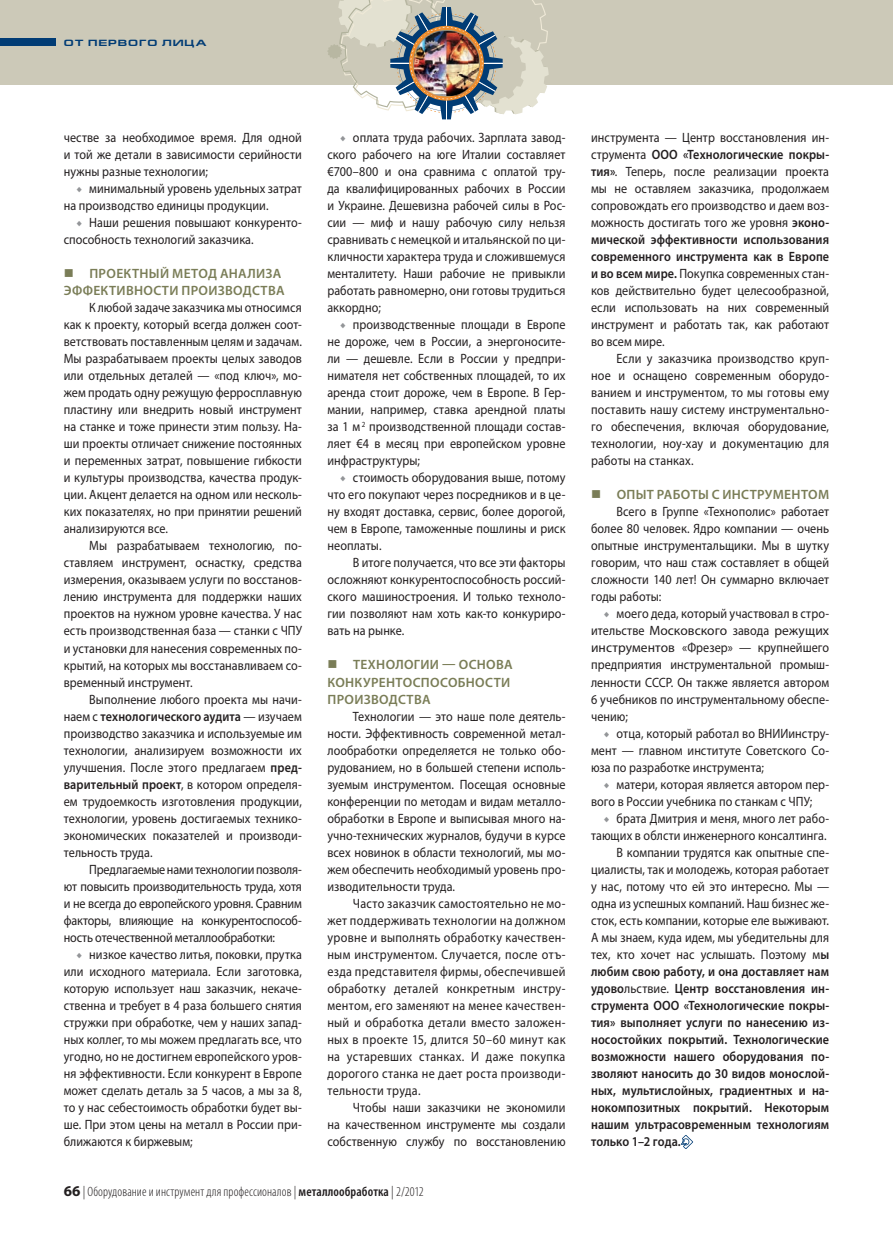
<style>
.page{position:relative;width:893px;height:1234px;background:#fff}
.page>*{position:absolute;margin:0;border:0;box-sizing:border-box;transform-origin:0 0}
.t1{font:13.5px/17px "Myriad Pro";letter-spacing:.005em;color:#231f20;text-align:justify;scale:.9 1}
.t2{font:600 13.5px "Myriad Pro";letter-spacing:.01em;color:#231f20;scale:.9 1}
.t3{font:600 13.5px/17px "Myriad Pro";letter-spacing:.02em;color:#7a7d57}
.t4{font:300 condensed 13.5px "Myriad Pro";letter-spacing:.005em;color:#231f20}
.t5{font:700 9px "Europe Ext";letter-spacing:.085em;color:#013c75;scale:1.2 1}
.s1{font-family:"Minion Pro";color:#939598}
.s2{font-weight:600}
.s3{font-weight:700;font-stretch:normal;font-size:15px}
.s4{font-weight:400}
</style>
<div class="page">
<div style="left:0;top:0;width:893px;height:85px;background:#ccc9b8"></div>
<div style="left:0;top:38px;width:55px;height:7px;background:#013c75"></div>
<svg style="left:327px;top:0;width:222px;height:119px"></svg>
<img style="left:468px;top:31px;width:9px;height:7px">
<img style="left:468px;top:89px;width:11px;height:5px">
<img style="left:414px;top:31px;width:54px;height:65px">
<img style="left:468px;top:38px;width:11px;height:51px">
<svg style="left:681px;top:1135px;width:12px;height:13px"></svg>
<p class="t5" style="left:64px;top:39px;width:120px">ОТ ПЕРВОГО ЛИЦА</p>
<p class="t1" style="left:64px;top:130px;width:266px">честве за необходимое время. Для одной и той же детали в зависимости серийности нужны разные технологии;</p>
<p class="t1" style="left:64px;top:181px;width:266px;text-indent:13px"><span class="s1">◆</span> минимальный уровень удельных затрат на производство единицы продукции.</p>
<p class="t1" style="left:64px;top:215px;width:266px;text-indent:13px"><span class="s1">◆</span> Наши решения повышают конкуренто&shy;способность технологий заказчика.</p>
<p class="t3" style="left:64px;top:266px;width:222px">■ ПРОЕКТНЫЙ МЕТОД АНАЛИЗА<br>ЭФФЕКТИВНОСТИ ПРОИЗВОДСТВА</p>
<p class="t1" style="left:64px;top:300px;width:266px;text-indent:26px">К любой задаче заказчика мы относимся как к проекту, который всегда должен соот&shy;ветствовать поставленным целям и задачам.<br>Мы разрабатываем проекты целых заводов или отдельных деталей — «под ключ», мо&shy;жем продать одну режущую ферросплавную пластину или внедрить новый инструмент на станке и тоже принести этим пользу. На&shy;ши проекты отличает снижение постоянных и переменных затрат, повышение гибкости и культуры производства, качества продук&shy;ции. Акцент делается на одном или несколь&shy;ких показателях, но при принятии решений анализируются все.</p>
<p class="t1" style="left:64px;top:538px;width:266px;text-indent:26px">Мы разрабатываем технологию, по&shy;ставляем инструмент, оснастку, средства измерения, оказываем услуги по восстанов&shy;лению инструмента для поддержки наших проектов на нужном уровне качества. У нас есть производственная база — станки с ЧПУ и установки для нанесения современных по&shy;крытий, на которых мы восстанавливаем со&shy;временный инструмент.</p>
<p class="t1" style="left:64px;top:691px;width:266px;text-indent:26px">Выполнение любого проекта мы начи&shy;наем с <span class="s2">технологического аудита</span> — изучаем производство заказчика и используемые им технологии, анализируем возможности их улучшения. После этого предлагаем <span class="s2">пред&shy;варительный проект</span>, в котором определя&shy;ем трудоемкость изготовления продукции, технологии, уровень достигаемых технико&shy;экономических показателей и производи&shy;тельность труда.</p>
<p class="t1" style="left:64px;top:861px;width:266px;text-indent:26px">Предлагаемые нами технологии позволя&shy;ют повысить производительность труда, хотя и не всегда до европейского уровня. Сравним факторы, влияющие на конкурентоспособ&shy;ность отечественной металлообработки:</p>
<p class="t1" style="left:64px;top:946px;width:266px;text-indent:13px"><span class="s1">◆</span> низкое качество литья, поковки, прутка или исходного материала. Если заготовка, которую использует наш заказчик, некаче&shy;ственна и требует в 4 раза большего снятия стружки при обработке, чем у наших запад&shy;ных коллег, то мы можем предлагать все, что угодно, но не достигнем европейского уров&shy;ня эффективности. Если конкурент в Европе может сделать деталь за 5 часов, а мы за 8, то у нас себестоимость обработки будет вы&shy;ше. При этом цены на металл в России при&shy;ближаются к биржевым;</p>
<p class="t1" style="left:327px;top:130px;width:266px;text-indent:13px"><span class="s1">◆</span> оплата труда рабочих. Зарплата завод&shy;ского рабочего на юге Италии составляет €700–800 и она сравнима с оплатой тру&shy;да квалифицированных рабочих в России и Украине. Дешевизна рабочей силы в Рос&shy;сии — миф и нашу рабочую силу нельзя сравнивать с немецкой и итальянской по ци&shy;кличности характера труда и сложившемуся менталитету. Наши рабочие не привыкли работать равномерно, они готовы трудиться аккордно;</p>
<p class="t1" style="left:327px;top:317px;width:266px;text-indent:13px"><span class="s1">◆</span> производственные площади в Европе не дороже, чем в России, а энергоносите&shy;ли — дешевле. Если в России у предпри&shy;нимателя нет собственных площадей, то их аренда стоит дороже, чем в Европе. В Гер&shy;мании, например, ставка арендной платы за 1 м <sup>2</sup> производственной площади состав&shy;ляет €4 в месяц при европейском уровне инфраструктуры;</p>
<p class="t1" style="left:327px;top:470px;width:266px;text-indent:13px"><span class="s1">◆</span> стоимость оборудования выше, потому что его покупают через посредников и в це&shy;ну входят доставка, сервис, более дорогой, чем в Европе, таможенные пошлины и риск неоплаты.</p>
<p class="t1" style="left:327px;top:555px;width:266px;text-indent:26px">В итоге получается, что все эти факторы осложняют конкурентоспособность россий&shy;ского машиностроения. И только техноло&shy;гии позволяют нам хоть как-то конкуриро&shy;вать на рынке.</p>
<p class="t3" style="left:328px;top:657px;width:187px">■ ТЕХНОЛОГИИ — ОСНОВА<br>КОНКУРЕНТОСПОСОБНОСТИ<br>ПРОИЗВОДСТВА</p>
<p class="t1" style="left:327px;top:708px;width:266px;text-indent:26px">Технологии — это наше поле деятель&shy;ности. Эффективность современной метал&shy;лообработки определяется не только обо&shy;рудованием, но в большей степени исполь&shy;зуемым инструментом. Посещая основные конференции по методам и видам металло&shy;обработки в Европе и выписывая много на&shy;учно-технических журналов, будучи в курсе всех новинок в области технологий, мы мо&shy;жем обеспечить необходимый уровень про&shy;изводительности труда.</p>
<p class="t1" style="left:327px;top:895px;width:266px;text-indent:26px">Часто заказчик самостоятельно не мо&shy;жет поддерживать технологии на должном уровне и выполнять обработку качествен&shy;ным инструментом. Случается, после отъ&shy;езда представителя фирмы, обеспечившей обработку деталей конкретным инстру&shy;ментом, его заменяют на менее качествен&shy;ный и обработка детали вместо заложен&shy;ных в проекте 15, длится 50–60 минут как на устаревших станках. И даже покупка дорогого станка не дает роста производи&shy;тельности труда.</p>
<p class="t1" style="left:327px;top:1099px;width:266px;text-indent:26px">Чтобы наши заказчики не экономили на качественном инструменте мы создали собственную службу по восстановлению</p>
<p class="t4" style="left:64px;top:1186px;width:361px"><span class="s3">66</span> | Оборудование и инструмент для профессионалов | <span class="s2">металлообработка</span> | 2/2012</p>
<p class="t1" style="left:591px;top:130px;width:266px">инструмента — Центр восстановления ин&shy;струмента <span class="s2">ООО «Технологические покры&shy;тия»</span>. Теперь, после реализации проекта мы не оставляем заказчика, продолжаем сопровождать его производство и даем воз&shy;можность достигать того же уровня <span class="s2">эконо&shy;мической эффективности использования современного инструмента как в Европе и во всем мире.</span> Покупка современных стан&shy;ков действительно будет целесообразной, если использовать на них современный инструмент и работать так, как работают во всем мире.</p>
<p class="t1" style="left:591px;top:351px;width:266px;text-indent:26px">Если у заказчика производство круп&shy;ное и оснащено современным оборудо&shy;ванием и инструментом, то мы готовы ему поставить нашу систему инструментально&shy;го обеспечения, включая оборудование, технологии, ноу-хау и документацию для работы на станках.</p>
<p class="t3" style="left:591px;top:487px;width:239px">■ ОПЫТ РАБОТЫ С ИНСТРУМЕНТОМ</p>
<p class="t1" style="left:617px;top:504px;width:238px">Всего в Группе «Технополис» работает</p>
<p class="t1" style="left:591px;top:521px;width:266px">более 80 человек. Ядро компании — очень</p>
<p class="t1" style="left:591px;top:538px;width:266px">опытные инструментальщики. Мы в шутку</p>
<p class="t1" style="left:591px;top:555px;width:266px">говорим, что наш стаж составляет в общей</p>
<p class="t1" style="left:591px;top:572px;width:266px">сложности 140 лет! Он суммарно включает</p>
<p class="t1" style="left:591px;top:589px;width:80px">годы работы:</p>
<p class="t1" style="left:591px;top:606px;width:266px;text-indent:13px"><span class="s1">◆</span> моего деда, который участвовал в стро&shy;ительстве Московского завода режущих инструментов «Фрезер» — крупнейшего предприятия инструментальной промыш&shy;ленности СССР. Он также является автором 6 учебников по инструментальному обеспе&shy;чению;</p>
<p class="t1" style="left:591px;top:725px;width:266px;text-indent:13px"><span class="s1">◆</span> отца, который работал во ВНИИинстру&shy;мент — главном институте Советского Со&shy;юза по разработке инструмента;</p>
<p class="t1" style="left:591px;top:776px;width:266px;text-indent:13px"><span class="s1">◆</span> матери, которая является автором пер&shy;вого в России учебника по станкам с ЧПУ;</p>
<p class="t1" style="left:604px;top:810px;width:252px"><span class="s1">◆</span> брата Дмитрия и меня, много лет рабо-</p>
<p class="t1" style="left:591px;top:827px;width:263px">тающих в облсти инженерного консалтинга.</p>
<p class="t1" style="left:617px;top:844px;width:238px">В компании трудятся как опытные спе-</p>
<p class="t1" style="left:591px;top:861px;width:266px">циалисты, так и молодежь, которая работает</p>
<p class="t1" style="left:591px;top:878px;width:266px">у нас, потому что ей это интересно. Мы —</p>
<p class="t1" style="left:591px;top:895px;width:266px">одна из успешных компаний. Наш бизнес же-</p>
<p class="t1" style="left:591px;top:912px;width:266px">сток, есть компании, которые еле выживают.</p>
<p class="t1" style="left:591px;top:929px;width:266px">А мы знаем, куда идем, мы убедительны для</p>
<p class="t1" style="left:591px;top:946px;width:266px">тех, кто хочет нас услышать. Поэтому м<span class="s2">ы</span></p>
<p class="t2" style="left:591px;top:965px;width:266px">любим свою работу, и она доставляет нам</p>
<p class="t2" style="left:591px;top:982px;width:266px">удово<span class="s4">льствие.</span> Центр восстановления ин-</p>
<p class="t2" style="left:591px;top:999px;width:266px">струмента ООО «Технологические покры-</p>
<p class="t2" style="left:591px;top:1016px;width:266px">тия» выполняет услуги по нанесению из-</p>
<p class="t2" style="left:591px;top:1033px;width:266px">носостойких покрытий. Технологические</p>
<p class="t2" style="left:591px;top:1050px;width:266px">возможности нашего оборудования по-</p>
<p class="t2" style="left:591px;top:1068px;width:266px">зволяют наносить до 30 видов монослой-</p>
<p class="t2" style="left:591px;top:1085px;width:266px">ных, мультислойных, градиентных и на-</p>
<p class="t2" style="left:591px;top:1102px;width:266px">нокомпозитных покрытий. Некоторым</p>
<p class="t2" style="left:591px;top:1119px;width:266px">нашим ультрасовременным технологиям</p>
<p class="t2" style="left:591px;top:1136px;width:101px">только 1–2 года.</p>
</div>
